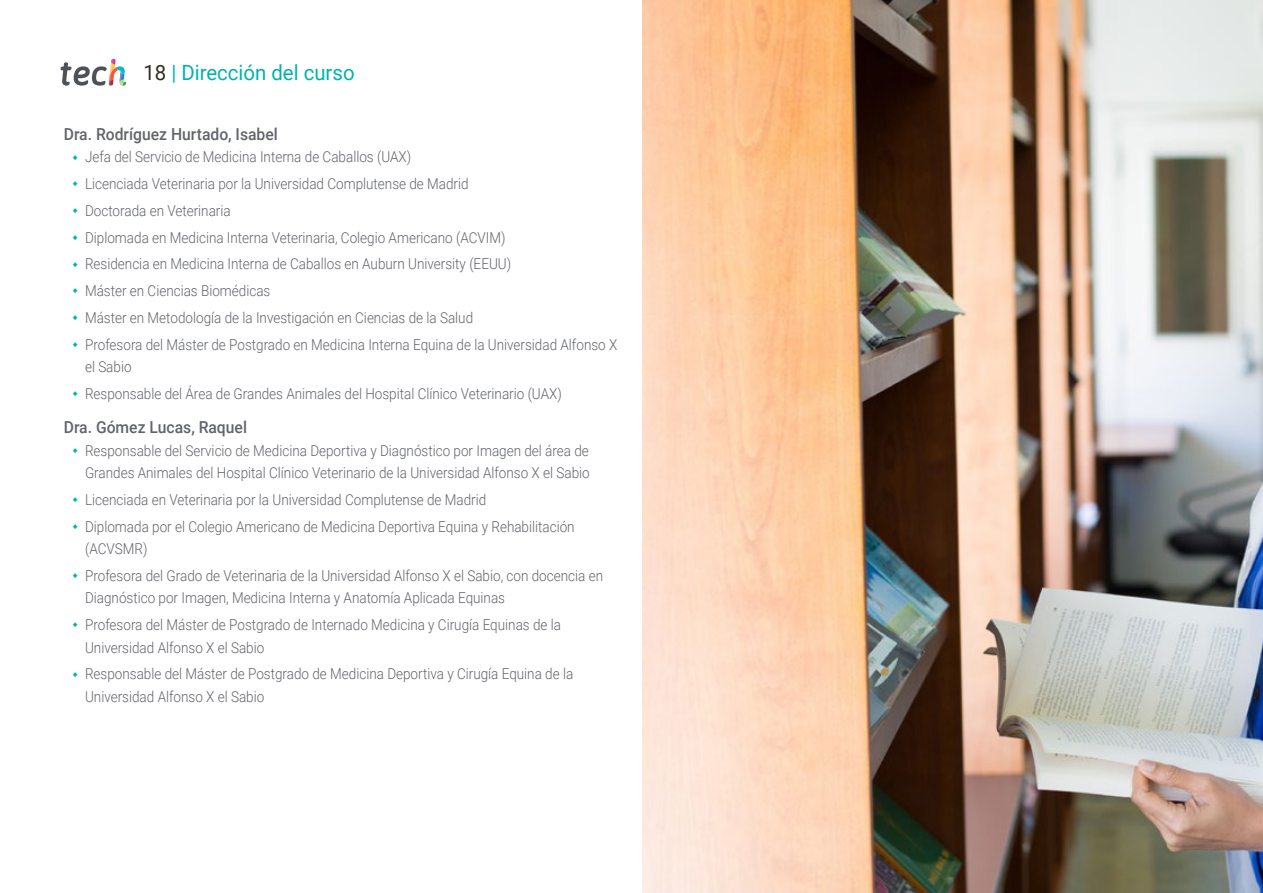
<style>
.page{position:relative;width:1263px;height:893px;background:#fff}
.page>*{position:absolute;margin:0;border:0;box-sizing:border-box;transform-origin:0 0}
.t1{font:21px "Roboto";color:#00b2af}
.t2{font:500 16.5px "Roboto";color:#61646a;scale:.95 1}
.t3{font:300 15px/26.7px "Roboto";color:#61646a;scale:.9 1}
.s1{color:#312e20}
</style>
<div class="page">
<svg style="left:61px;top:59px;width:65px;height:27px"></svg>
<img style="left:642px;top:0;width:621px;height:893px">
<h1 class="t1" style="left:144px;top:57px;width:213px"><span class="s1">18</span> | Dirección del curso</h1>
<p class="t2" style="left:64px;top:123px;width:227px">Dra. Rodríguez Hurtado, Isabel</p>
<p class="t3" style="left:85px;top:143px;width:593px">Jefa del Servicio de Medicina Interna de Caballos (UAX)<br>Licenciada Veterinaria por la Universidad Complutense de Madrid<br>Doctorada en Veterinaria<br>Diplomada en Medicina Interna Veterinaria, Colegio Americano (ACVIM)<br>Residencia en Medicina Interna de Caballos en Auburn University (EEUU)<br>Máster en Ciencias Biomédicas<br>Máster en Metodología de la Investigación en Ciencias de la Salud<br>Profesora del Máster de Postgrado en Medicina Interna Equina de la Universidad Alfonso X</p>
<p class="t3" style="left:85px;top:353px;width:531px">el Sabio<br>Responsable del Área de Grandes Animales del Hospital Clínico Veterinario (UAX)</p>
<p class="t2" style="left:64px;top:416px;width:194px">Dra. Gómez Lucas, Raquel</p>
<p class="t3" style="left:85px;top:438px;width:562px;line-height:22.5px">Responsable del Servicio de Medicina Deportiva y Diagnóstico por Imagen del área de<br>Grandes Animales del Hospital Clínico Veterinario de la Universidad Alfonso X el Sabio</p>
<p class="t3" style="left:85px;top:485px;width:546px">Licenciada en Veterinaria por la Universidad Complutense de Madrid<br>Diplomada por el Colegio Americano de Medicina Deportiva Equina y Rehabilitación</p>
<p class="t3" style="left:85px;top:535px;width:577px">(ACVSMR)<br>Profesora del Grado de Veterinaria de la Universidad Alfonso X el Sabio, con docencia en</p>
<p class="t3" style="left:85px;top:584px;width:530px">Diagnóstico por Imagen, Medicina Interna y Anatomía Aplicada Equinas<br>Profesora del Máster de Postgrado de Internado Medicina y Cirugía Equinas de la</p>
<p class="t3" style="left:85px;top:633px;width:544px">Universidad Alfonso X el Sabio<br>Responsable del Máster de Postgrado de Medicina Deportiva y Cirugía Equina de la</p>
<p class="t3" style="left:85px;top:682px;width:201px">Universidad Alfonso X el Sabio</p>
</div>
